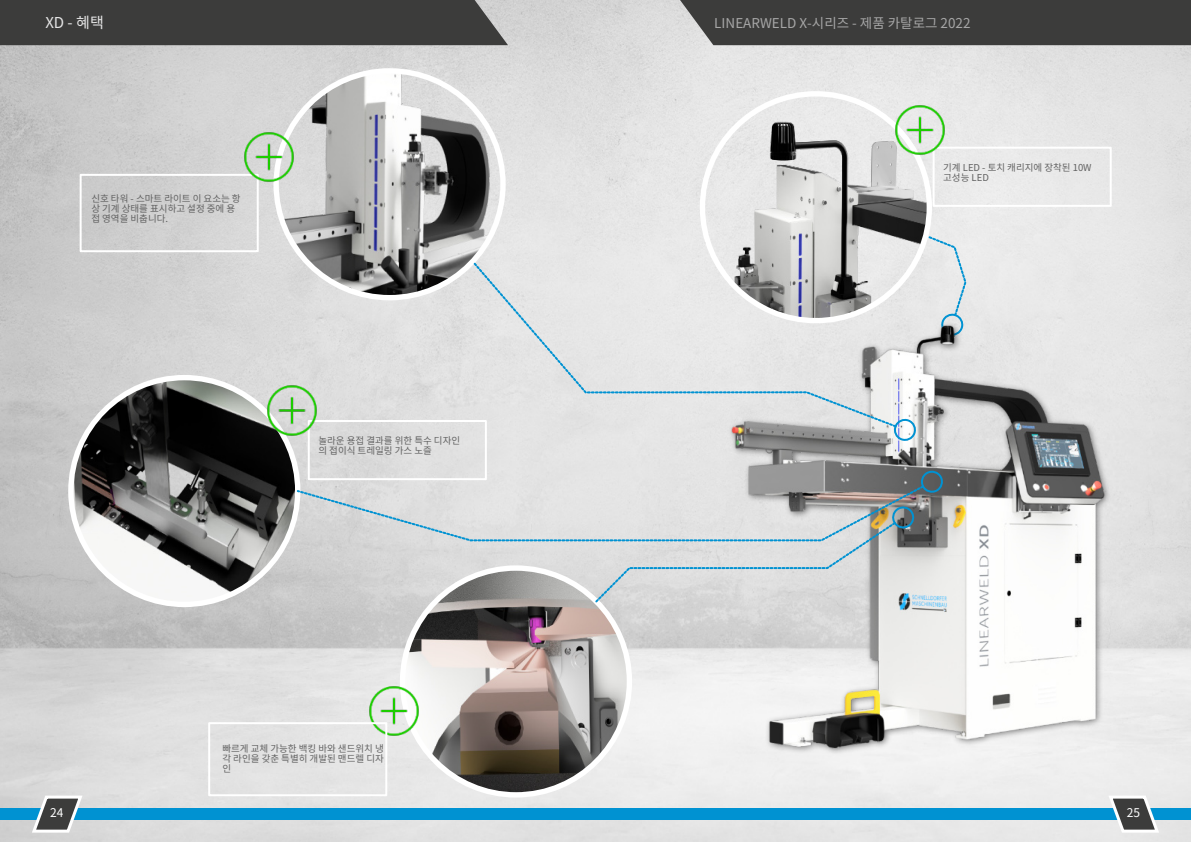
<style>
.page{position:relative;width:1191px;height:842px;background:#fff}
.page>*{position:absolute;margin:0;border:0;box-sizing:border-box;transform-origin:0 0}
.t1{font:15px "Noto Sans CJ Kkr";color:#e5e5e5}
.t2{font:13.5px "Noto Sans CJ Kkr";color:#a6a6a6}
.t3{font:12px "Noto Sans CJ Kkr";color:#fff}
.t4{font:9.5px/10px "Noto Sans CJ Kkr";color:#616161}
</style>
<div class="page">
<div style="left:0;top:808px;width:595px;height:12px;background:#0092d2"></div>
<svg style="left:30px;top:793px;width:54px;height:41px"></svg>
<div style="left:595px;top:808px;width:596px;height:12px;background:#0092d2"></div>
<svg style="left:1106px;top:793px;width:55px;height:41px"></svg>
<div style="left:0;top:0;width:508px;height:45px;background:#3c3c3b"></div>
<div style="left:680px;top:0;width:511px;height:45px;background:#3c3c3b"></div>
<svg style="left:926px;top:235px;width:41px;height:86px;background:#dbe3e7"></svg>
<img style="left:71px;top:378px;width:227px;height:226px;border-radius:50%">
<img style="left:276px;top:71px;width:227px;height:227px;border-radius:50%">
<img style="left:702px;top:94px;width:227px;height:227px;border-radius:50%">
<img style="left:402px;top:568px;width:227px;height:227px;border-radius:50%">
<img style="left:727px;top:321px;width:384px;height:434px">
<img style="left:731px;top:326px;width:373px;height:422px">
<svg style="left:891px;top:416px;width:28px;height:26px"></svg>
<svg style="left:470px;top:259px;width:428px;height:170px;background:#dbdcdd"></svg>
<svg style="left:295px;top:469px;width:648px;height:136px;background:#cacdce"></svg>
<img style="left:368px;top:684px;width:53px;height:54px">
<div style="left:932px;top:147px;width:179px;height:60px;border:2px solid #fff"></div>
<div style="left:308px;top:420px;width:179px;height:60px;border:2px solid #fff"></div>
<div style="left:80px;top:174px;width:179px;height:78px;border:2px solid #fff"></div>
<div style="left:208px;top:722px;width:179px;height:74px;border:2px solid #fff"></div>
<img style="left:893px;top:104px;width:53px;height:53px">
<img style="left:242px;top:131px;width:53px;height:53px">
<img style="left:265px;top:384px;width:53px;height:53px">
<h1 class="t1" style="left:45px;top:11px;width:60px">XD - 혜택</h1>
<h2 class="t2" style="left:714px;top:12px;width:258px">LINEARWELD X-시리즈 - 제품 카탈로그 2022</h2>
<p class="t4" style="left:91px;top:192px;width:151px">신호 타워 - 스마트 라이트 이 요소는 항 상 기계 상태를 표시하고 설정 중에 용 접 영역을 비춥니다.</p>
<p class="t4" style="left:318px;top:435px;width:143px">놀라운 용접 결과를 위한 특수 디자인 의 접이식 트레일링 가스 노즐</p>
<p class="t4" style="left:222px;top:743px;width:163px;text-align:justify">빠르게 교체 가능한 백킹 바와 샌드위치 냉 각 라인을 갖춘 특별히 개발된 맨드렐 디자 인</p>
<p class="t4" style="left:943px;top:162px;width:150px">기계 LED - 토치 캐리지에 장착된 10W 고성능 LED</p>
<p class="t3" style="left:50px;top:803px;width:15px">24</p>
<p class="t3" style="left:1126px;top:803px;width:15px">25</p>
</div>
